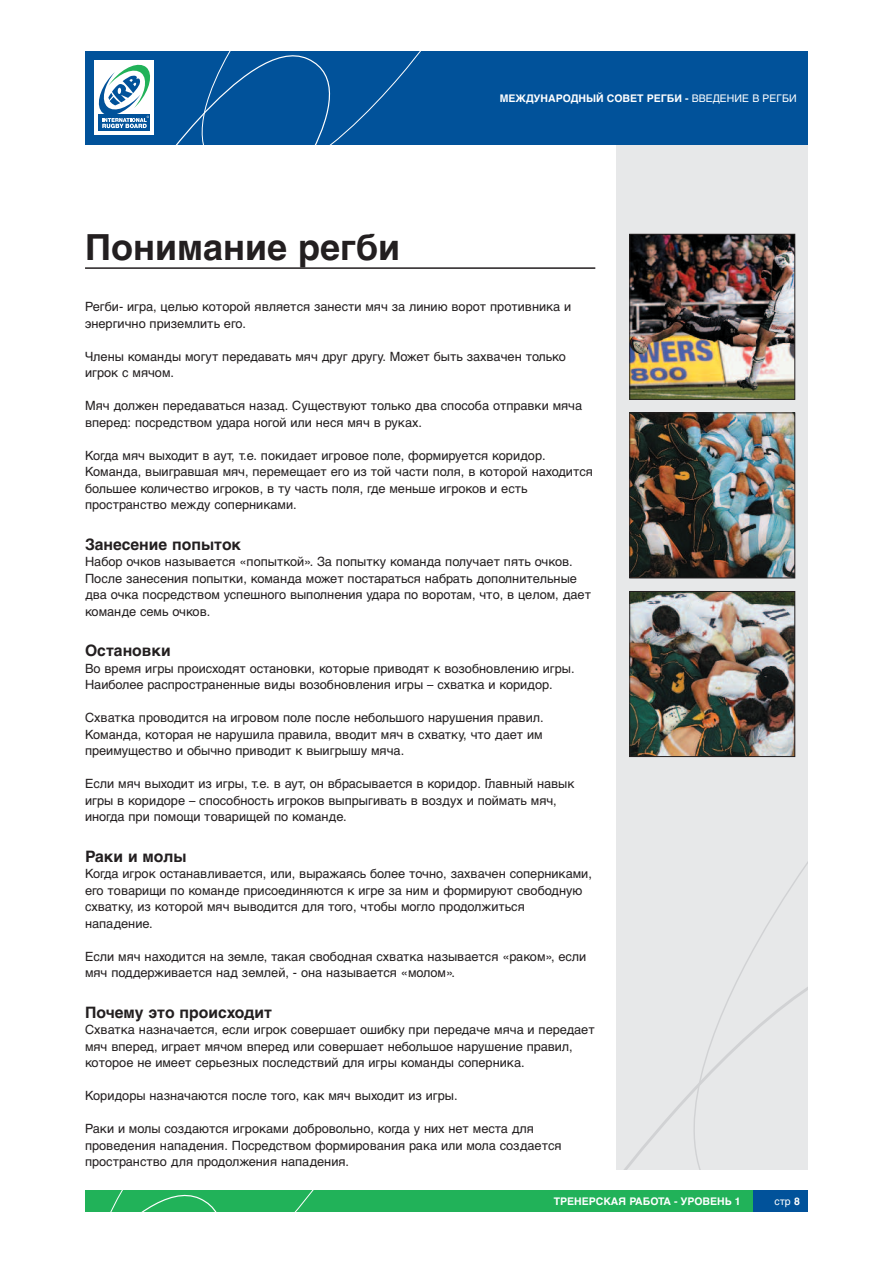
<style>
.page{position:relative;width:893px;height:1263px;background:#fff}
.page>*{position:absolute;margin:0;border:0;box-sizing:border-box;transform-origin:0 0}
.t1{font:700 36px "Helvetica Cyr";color:#231f20}
.t2{font:700 15.75px "Helvetica Cyr";color:#231f20}
.t3{font:12.75px/16.5px "Helvetica Cyr Upright";color:#231f20}
.t4{font:700 10.5px "Helvetica Cyr";color:#fff}
.t5{font:10.5px "Helvetica Cyr Upright";color:#fff}
.s1{font-family:"Helvetica Cyr Upright";font-weight:400}
.s2{font-family:"Helvetica Cyr";font-weight:700}
</style>
<div class="page">
<div style="left:617px;top:51px;width:191px;height:1118px;background:#e7e8e9"></div>
<svg style="left:624px;top:862px;width:184px;height:307px"></svg>
<img style="left:631px;top:236px;width:162px;height:162px">
<div style="left:629px;top:234px;width:166px;height:166px;border:1px solid #231f20"></div>
<img style="left:631px;top:414px;width:162px;height:162px">
<div style="left:629px;top:412px;width:166px;height:166px;border:1px solid #231f20"></div>
<img style="left:631px;top:593px;width:162px;height:162px">
<div style="left:629px;top:591px;width:166px;height:166px;border:1px solid #231f20"></div>
<div style="left:85px;top:1191px;width:723px;height:21px;background:#21b259"></div>
<svg style="left:110px;top:1191px;width:203px;height:21px"></svg>
<div style="left:753px;top:1191px;width:55px;height:21px;background:#01529a"></div>
<div style="left:85px;top:51px;width:723px;height:94px;background:#01529a"></div>
<hr style="left:85px;top:267px;width:510px;height:2px;background:#231f20">
<svg style="left:95px;top:51px;width:326px;height:94px"></svg>
<p class="t4" style="left:500px;top:95px;width:298px">МЕЖДУНАРОДНЫЙ СОВЕТ РЕГБИ - <span class="s1">ВВЕДЕНИЕ В РЕГБИ</span></p>
<h1 class="t1" style="left:85px;top:234px;width:316px">Понимание регби</h1>
<p class="t3" style="left:85px;top:299px;width:488px">Регби- игра, целью которой является занести мяч за линию ворот противника и энергично приземлить его.</p>
<p class="t3" style="left:85px;top:349px;width:482px">Члены команды могут передавать мяч друг другу. Может быть захвачен только игрок с мячом.</p>
<p class="t3" style="left:85px;top:398px;width:499px">Мяч должен передаваться назад. Cуществуют только два способа отправки мяча вперед: посредством удара ногой или неся мяч в руках.</p>
<p class="t3" style="left:85px;top:448px;width:509px">Когда мяч выходит в аут, т.е. покидает игровое поле, формируется коридор.<br>Команда, выигравшая мяч, перемещает его из той части поля, в которой находится большее количество игроков, в ту часть поля, где меньше игроков и есть пространство между соперниками.</p>
<p class="t2" style="left:85px;top:538px;width:158px">Занесение попыток</p>
<p class="t3" style="left:85px;top:554px;width:507px">Набор очков называется «попыткой». За попытку команда получает пять очков.<br>После занесения попытки, команда может постараться набрать дополнительные два очка посредством успешного выполнения удара по воротам, что, в целом, дает команде семь очков.</p>
<p class="t2" style="left:85px;top:645px;width:87px">Остановки</p>
<p class="t3" style="left:85px;top:661px;width:491px">Во время игры происходят остановки, которые приводят к возобновлению игры.<br>Наиболее распространенные виды возобновления игры – схватка и коридор.</p>
<p class="t3" style="left:85px;top:710px;width:460px;text-align:justify">Схватка проводится на игровом поле после небольшого нарушения правил.<br>Команда, которая не нарушила правила, вводит мяч в схватку, что дает им преимущество и обычно приводит к выигрышу мяча.</p>
<p class="t3" style="left:85px;top:776px;width:491px">Если мяч выходит из игры, т.е. в аут, он вбрасывается в коридор. Главный навык игры в коридоре – способность игроков выпрыгивать в воздух и поймать мяч, иногда при помощи товарищей по команде.</p>
<p class="t2" style="left:85px;top:850px;width:103px">Раки и молы</p>
<p class="t3" style="left:85px;top:866px;width:508px">Когда игрок останавливается, или, выражаясь более точно, захвачен соперниками, его товарищи по команде присоединяются к игре за ним и формируют свободную схватку, из которой мяч выводится для того, чтобы могло продолжиться нападение.</p>
<p class="t3" style="left:85px;top:949px;width:503px">Если мяч находится на земле, такая свободная схватка называется «раком», если мяч поддерживается над землей, - она называется «молом».</p>
<p class="t2" style="left:85px;top:1006px;width:188px">Почему это происходит</p>
<p class="t3" style="left:85px;top:1022px;width:511px">Схватка назначается, если игрок совершает ошибку при передаче мяча и передает мяч вперед, играет мячом вперед или совершает небольшое нарушение правил, которое не имеет серьезных последствий для игры команды соперника.</p>
<p class="t3" style="left:85px;top:1088px;width:374px">Коридоры назначаются после того, как мяч выходит из игры.</p>
<p class="t3" style="left:85px;top:1121px;width:478px">Раки и молы создаются игроками добровольно, когда у них нет места для проведения нападения. Посредством формирования рака или мола создается пространство для продолжения нападения.</p>
<p class="t4" style="left:554px;top:1197px;width:189px">ТРЕНЕРСКАЯ РАБОТА - УРОВЕНЬ 1</p>
<p class="t5" style="left:774px;top:1197px;width:27px">стр <span class="s2">8</span></p>
</div>
